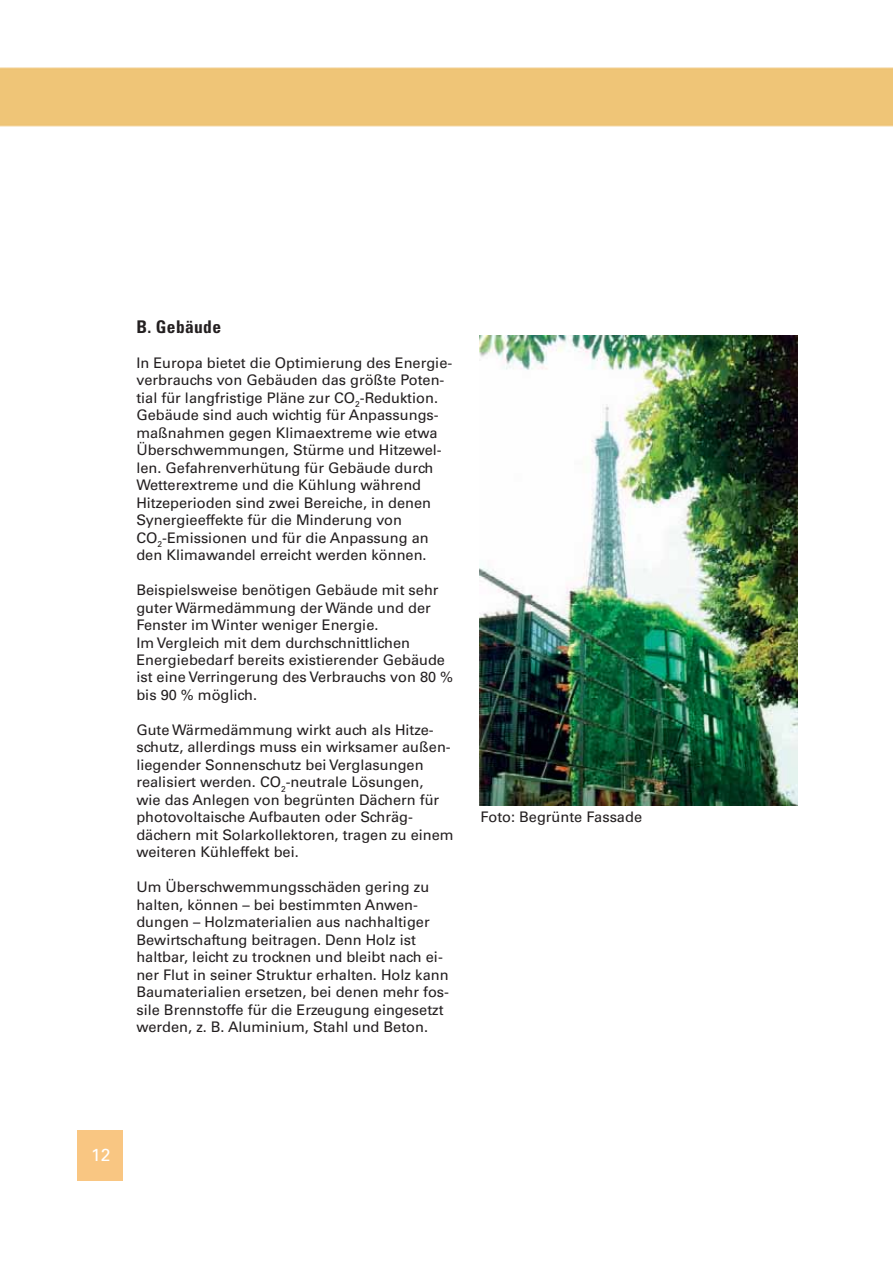
<style>
.page{position:relative;width:893px;height:1263px;background:#fff}
.page>*{position:absolute;margin:0;border:0;box-sizing:border-box;transform-origin:0 0}
.t1{font:700 condensed 17.55px "Univers";letter-spacing:.02em;color:#231f20}
.t2{font:17.55px "Univers 55 Roman";color:#fff}
.t3{font:14.55px/17.5px "Univers 55 Roman";color:#231f20}
</style>
<div class="page">
<div style="left:77px;top:1130px;width:46px;height:51px;background:#f9c682"></div>
<img style="left:479px;top:336px;width:318px;height:469px">
<p class="t1" style="left:136px;top:320px;width:86px">B. Gebäude</p>
<p class="t3" style="left:136px;top:355px;width:317px">In Europa bietet die Optimierung des Energie&shy;verbrauchs von Gebäuden das größte Poten&shy;tial für langfristige Pläne zur CO<sub>2</sub>-Reduktion.<br>Gebäude sind auch wichtig für Anpassungs&shy;maßnahmen gegen Klimaextreme wie etwa Überschwemmungen, Stürme und Hitzewel&shy;len. Gefahrenverhütung für Gebäude durch Wetterextreme und die Kühlung während Hitzeperioden sind zwei Bereiche, in denen Synergieeffekte für die Minderung von CO<sub>2</sub>-Emissionen und für die Anpassung an den Klimawandel erreicht werden können.</p>
<p class="t3" style="left:136px;top:582px;width:318px">Beispielsweise benötigen Gebäude mit sehr guter Wärmedämmung der Wände und der Fenster im Winter weniger Energie.<br>Im Vergleich mit dem durchschnittlichen Energiebedarf bereits existierender Gebäude ist eine Verringerung des Verbrauchs von 80 % bis 90 % möglich.</p>
<p class="t3" style="left:136px;top:722px;width:319px">Gute Wärmedämmung wirkt auch als Hitze&shy;schutz, allerdings muss ein wirksamer außen&shy;liegender Sonnenschutz bei Verglasungen realisiert werden. CO<sub>2</sub>-neutrale Lösungen,<br>wie das Anlegen von begrünten Dächern für photovoltaische Aufbauten oder Schräg&shy;dächern mit Solarkollektoren, tragen zu einem weiteren Kühleffekt bei.</p>
<p class="t3" style="left:136px;top:880px;width:314px">Um Überschwemmungsschäden gering zu halten, können – bei bestimmten Anwen&shy;dungen – Holzmaterialien aus nachhaltiger Bewirtschaftung beitragen. Denn Holz ist haltbar, leicht zu trocknen und bleibt nach ei&shy;ner Flut in seiner Struktur erhalten. Holz kann Baumaterialien ersetzen, bei denen mehr fos&shy;sile Brennstoffe für die Erzeugung eingesetzt werden, z. B. Aluminium, Stahl und Beton.</p>
<p class="t3" style="left:481px;top:810px;width:163px">Foto: Begrünte Fassade</p>
<p class="t2" style="left:91px;top:1148px;width:21px">12</p>
</div>
